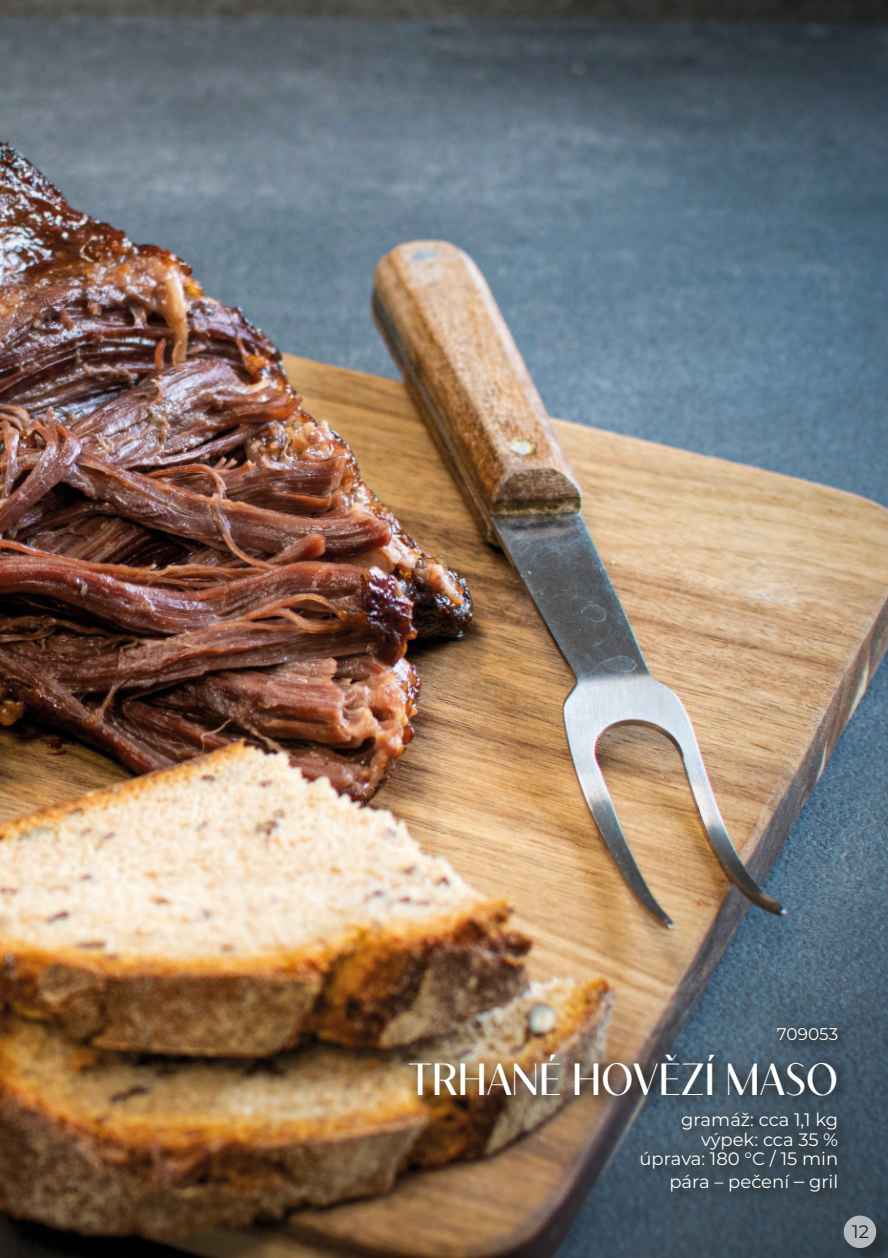
<style>
.page{position:relative;width:888px;height:1258px;background:#fff}
.page>*{position:absolute;margin:0;border:0;box-sizing:border-box;transform-origin:0 0}
.t1{font:500 45px "Contralto";color:#fff}
.t2{font:18px/19.5px "Montserrat";color:#fff;text-align:right}
.t3{font:18px "Montserrat";color:#1d1d1b}
.t4{font:16.95px "Montserrat";color:#fff}
.s1{font-size:21px}
</style>
<div class="page">
<img style="left:0;top:0;width:888px;height:1258px">
<div style="left:400px;top:1017px;width:453px;height:95px;background:#1d1d1b;opacity:.75"></div>
<div style="left:630px;top:1102px;width:224px;height:106px;background:#1d1d1b;opacity:.75"></div>
<div style="left:846px;top:1218px;width:42px;height:40px;background:#1d1d1b;opacity:.75"></div>
<div style="left:844px;top:1215px;width:32px;height:33px;background:#b3b9be;border-radius:50%"></div>
<p class="t4" style="left:777px;top:1022px;width:63px">709053</p>
<h1 class="t1" style="left:409px;top:1046px;width:430px">TRHANÉ HOVĚZÍ MASO</h1>
<p class="t2" style="left:681px;top:1109px;width:159px">gramáž: cca 1,1 kg výpek: cca 35 %</p>
<p class="t2" style="left:639px;top:1147px;width:200px;line-height:22.5px">úprava: 180 °C / 15 min pára – pečení <span class="s1">–</span> gril</p>
<p class="t3" style="left:852px;top:1219px;width:18px">12</p>
</div>
